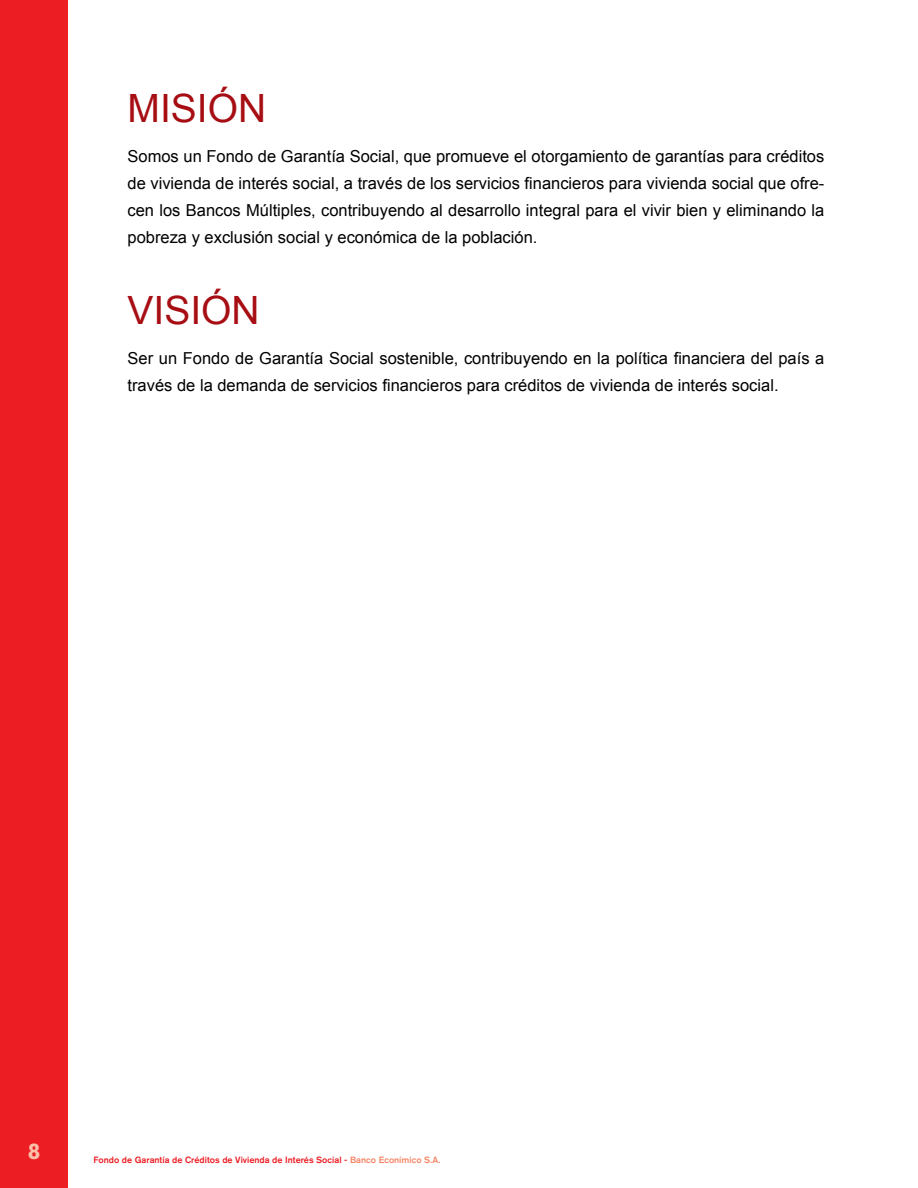
<style>
.page{position:relative;width:918px;height:1188px;background:#fff}
.page>*{position:absolute;margin:0;border:0;box-sizing:border-box;transform-origin:0 0}
.t1{font:39px "Arial";color:#a70e13}
.t2{font:700 22.5px "Akzidenz Grotesk BQ";color:#fbbea7}
.t3{font:16.5px/27px "Arial";color:#000;text-align:justify}
.t4{font:500 9px "Akzidenz Grotesk BQ";color:#ed1d24}
.s1{color:#f58465}
</style>
<div class="page">
<div style="left:0;top:0;width:68px;height:1188px;background:#ed1d24"></div>
<h1 class="t1" style="left:128px;top:83px;width:140px">MISIÓN</h1>
<p class="t3" style="left:128px;top:143px;width:698px">Somos un Fondo de Garantía Social, que promueve el otorgamiento de garantías para créditos de vivienda de interés social, a través de los servicios financieros para vivienda social que ofre&shy;cen los Bancos Múltiples, contribuyendo al desarrollo integral para el vivir bien y eliminando la pobreza y exclusión social y económica de la población.</p>
<h1 class="t1" style="left:128px;top:284px;width:134px">VISIÓN</h1>
<p class="t3" style="left:128px;top:345px;width:698px">Ser un Fondo de Garantía Social sostenible, contribuyendo en la política financiera del país a través de la demanda de servicios financieros para créditos de vivienda de interés social.</p>
<h2 class="t2" style="left:28px;top:1138px;width:14px">8</h2>
<p class="t4" style="left:94px;top:1155px;width:348px">Fondo de Garantía de Créditos de Vivienda de Interés Social - <span class="s1">Banco Econímico S.A.</span></p>
</div>
